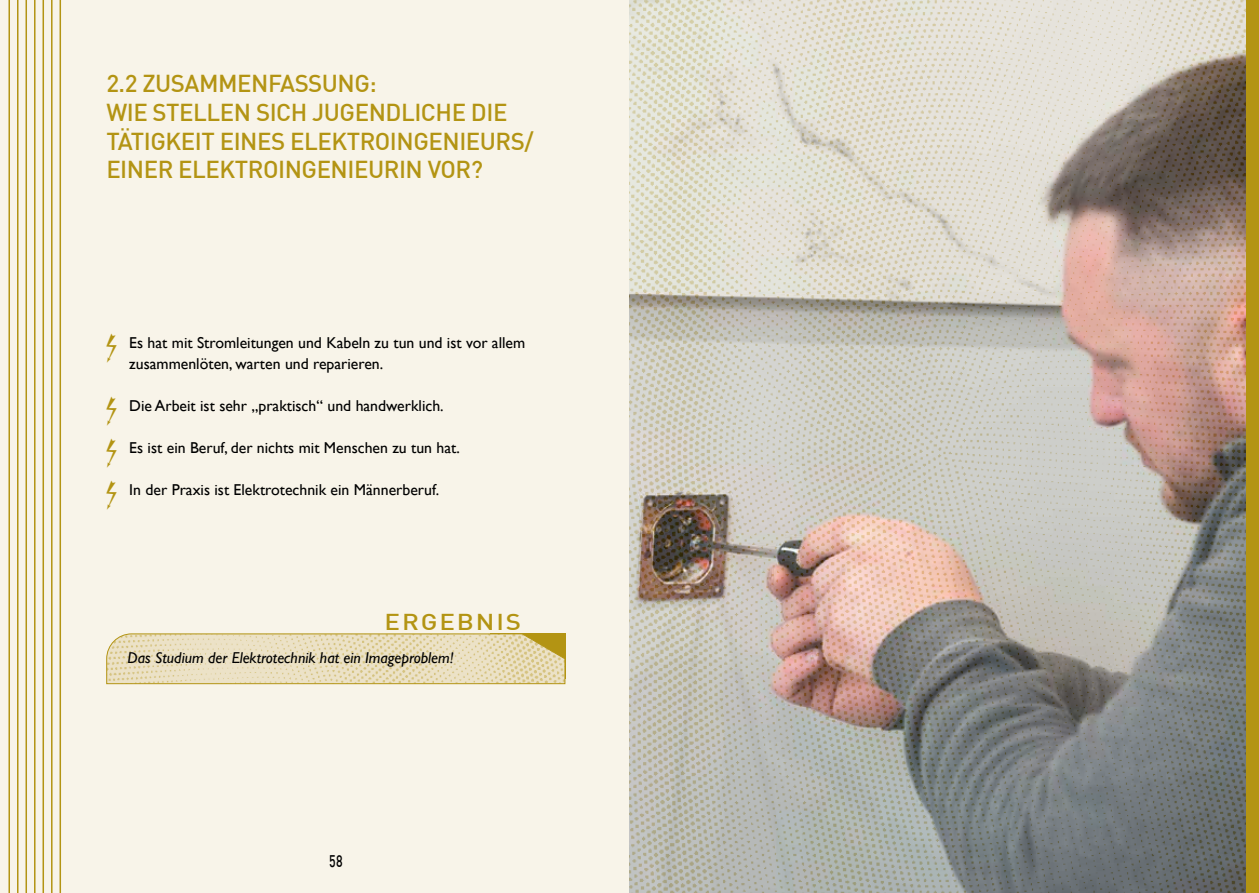
<style>
.page{position:relative;width:1259px;height:893px;background:#f8f4e9}
.page>*{position:absolute;margin:0;border:0;box-sizing:border-box;transform-origin:0 0}
.t1{font:500 24px/28.8px "DIN";letter-spacing:-.02em;color:#b39413}
.t2{font:500 22.5px "DIN";letter-spacing:.07em;color:#b39413;scale:1.15 1}
.t3{font:500 16.5px "DIN";color:#000;scale:.75 1}
.t4{font:15.75px/21px "Gill Sans";color:#000}
.t5{font:italic 15.75px "Gill Sans";color:#000}
.s1{font-family:"GA Dings";font-size:30px;color:#b39413}
</style>
<div class="page">
<img style="left:629px;top:0;width:617px;height:893px">
<div style="left:1246px;top:0;width:13px;height:893px;background:#b39413"></div>
<hr style="left:9px;top:0;width:1px;height:893px;background:#b39413">
<hr style="left:17px;top:0;width:2px;height:893px;background:#b39413">
<hr style="left:26px;top:0;width:1px;height:893px;background:#b39413">
<hr style="left:34px;top:0;width:2px;height:893px;background:#b39413">
<hr style="left:43px;top:0;width:1px;height:893px;background:#b39413">
<hr style="left:51px;top:0;width:2px;height:893px;background:#b39413">
<hr style="left:60px;top:0;width:1px;height:893px;background:#b39413">
<svg style="left:106px;top:633px;width:460px;height:51px;background:#e5d8b2"></svg>
<h1 class="t1" style="left:106px;top:68px;width:429px">2.2 ZUSAMMENFASSUNG:<br>WIE STELLEN SICH JUGENDLICHE DIE<br>TÄTIGKEIT EINES ELEKTROINGENIEURS/<br>EINER ELEKTROINGENIEURIN VOR?</h1>
<p class="t4" style="left:129px;top:332px;width:397px;text-indent:-23px"><span class="s1">t</span> Es hat mit Stromleitungen und Kabeln zu tun und ist vor allem zusammenlöten, warten und reparieren.</p>
<p class="t4" style="left:106px;top:395px;width:339px"><span class="s1">t</span> Die Arbeit ist sehr „praktisch“ und handwerklich.</p>
<p class="t4" style="left:106px;top:437px;width:355px"><span class="s1">t</span> Es ist ein Beruf, der nichts mit Menschen zu tun hat.</p>
<p class="t4" style="left:106px;top:479px;width:334px"><span class="s1">t</span> In der Praxis ist Elektrotechnik ein Männerberuf.</p>
<h2 class="t2" style="left:385px;top:608px;width:120px">ERGEBNIS</h2>
<p class="t5" style="left:128px;top:649px;width:327px">Das Studium der Elektrotechnik hat ein Imageproblem!</p>
<p class="t3" style="left:329px;top:850px;width:19px">58</p>
</div>
